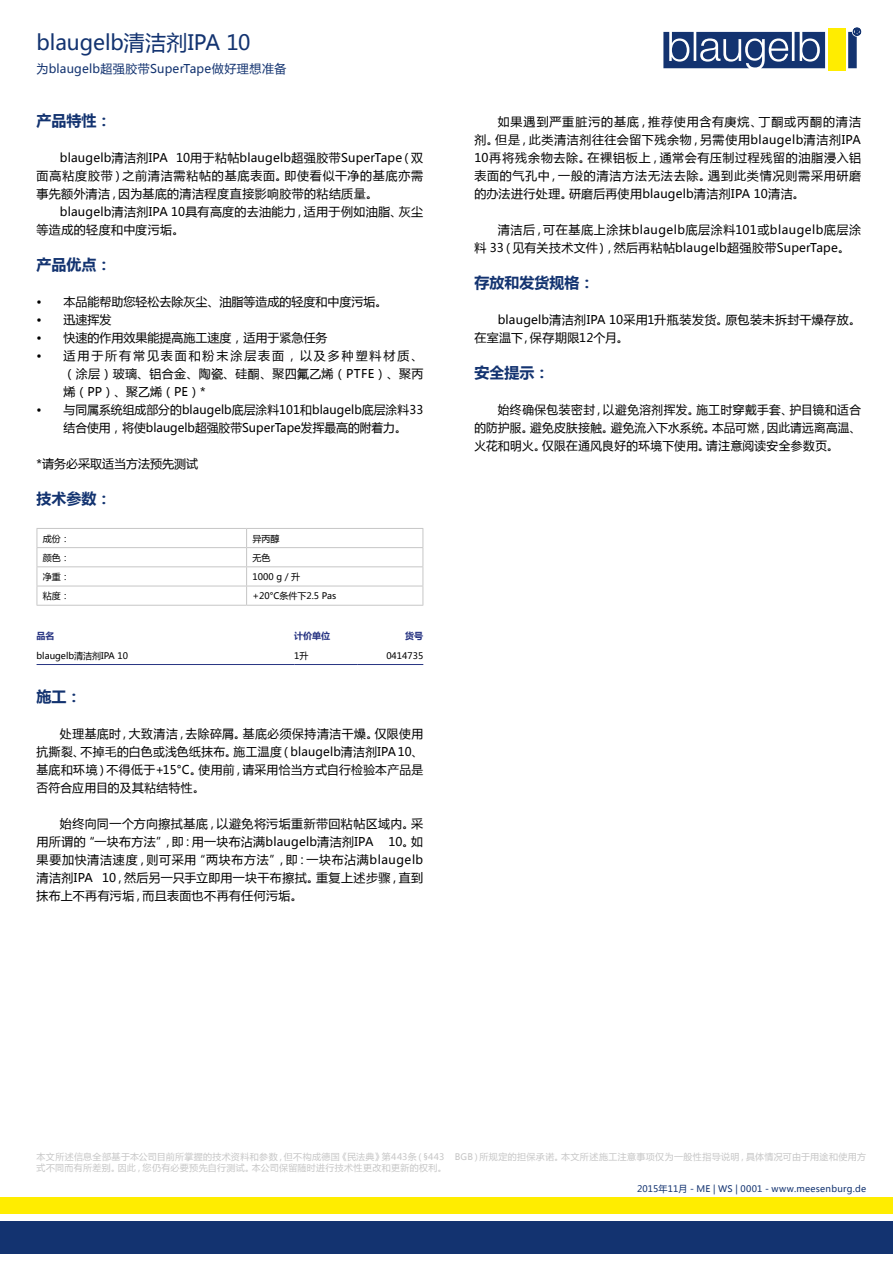
<style>
.page{position:relative;width:893px;height:1263px;background:#fff}
.page>*{position:absolute;margin:0;border:0;box-sizing:border-box;transform-origin:0 0}
.t1{font:21px "Microsoft Ya Hei";letter-spacing:-.005em;color:#133370}
.t2{font:700 15px "Microsoft Ya Hei";color:#133370}
.t3{font:12px/18px "Microsoft Ya Hei";letter-spacing:.025em;color:#000;text-align:justify}
.t4{font:12px/18px "Microsoft Ya Hei";letter-spacing:.005em;color:#000}
.t5{font:12px "Microsoft Ya Hei";color:#000}
.t6{font:12px "Microsoft Ya Hei";letter-spacing:.02em;color:#133370}
.t7{font:9px/10.8px "Microsoft Ya Hei";letter-spacing:.04em;color:#c6c6c6}
.t8{font:9px "Microsoft Ya Hei";color:#000}
.t9{font:9px "Microsoft Ya Hei";letter-spacing:.025em;color:#133370}
.t10{font:700 9px "Microsoft Ya Hei";color:#283583}
</style>
<div class="page">
<div style="left:0;top:1222px;width:893px;height:32px;background:#133370"></div>
<div style="left:0;top:1197px;width:893px;height:17px;background:#ffed00"></div>
<svg style="left:663px;top:28px;width:198px;height:40px"></svg>
<div style="left:828px;top:29px;width:17px;height:42px;background:#ffed00"></div>
<hr style="left:37px;top:528px;width:210px;height:1px;background:#c6c6c6">
<hr style="left:247px;top:528px;width:176px;height:1px;background:#c6c6c6">
<svg style="left:246px;top:529px;width:1px;height:76px"></svg>
<hr style="left:37px;top:547px;width:210px;height:1px;background:#c6c6c6">
<hr style="left:247px;top:547px;width:176px;height:1px;background:#c6c6c6">
<hr style="left:37px;top:566px;width:210px;height:1px;background:#c6c6c6">
<hr style="left:247px;top:566px;width:176px;height:1px;background:#c6c6c6">
<hr style="left:37px;top:586px;width:210px;height:1px;background:#c6c6c6">
<svg style="left:37px;top:529px;width:1px;height:76px"></svg>
<hr style="left:247px;top:586px;width:176px;height:1px;background:#c6c6c6">
<svg style="left:423px;top:529px;width:1px;height:76px"></svg>
<hr style="left:37px;top:605px;width:210px;height:1px;background:#c6c6c6">
<hr style="left:247px;top:605px;width:176px;height:1px;background:#c6c6c6">
<hr style="left:37px;top:664px;width:257px;height:1px;background:#283583">
<hr style="left:294px;top:664px;width:64px;height:1px;background:#283583">
<hr style="left:358px;top:664px;width:65px;height:1px;background:#283583">
<h1 class="t1" style="left:37px;top:28px;width:215px">blaugelb清洁剂IPA 10</h1>
<p class="t6" style="left:37px;top:61px;width:251px">为blaugelb超强胶带SuperTape做好理想准备</p>
<p class="t2" style="left:37px;top:110px;width:76px">产品特性：</p>
<p class="t3" style="left:37px;top:148px;width:388px;text-indent:23px">blaugelb清洁剂IPA 10用于粘帖blaugelb超强胶带SuperTape（双面高粘度胶带）之前清洁需粘帖的基底表面。即使看似干净的基底亦需事先额外清洁，因为基底的清洁程度直接影响胶带的粘结质量。</p>
<p class="t3" style="left:37px;top:202px;width:388px;text-indent:23px">blaugelb清洁剂IPA 10具有高度的去油能力，适用于例如油脂、灰尘等造成的轻度和中度污垢。</p>
<p class="t2" style="left:37px;top:254px;width:76px">产品优点：</p>
<p class="t5" style="left:37px;top:294px;width:352px">• 本品能帮助您轻松去除灰尘、油脂等造成的轻度和中度污垢。</p>
<p class="t3" style="left:37px;top:310px;width:76px">• 迅速挥发</p>
<p class="t5" style="left:37px;top:330px;width:292px">• 快速的作用效果能提高施工速度，适用于紧急任务</p>
<p class="t3" style="left:64px;top:346px;width:361px;text-indent:-27px">• 适用于所有常见表面和粉末涂层表面，以及多种塑料材质、（涂层）玻璃、铝合金、陶瓷、硅酮、聚四氟乙烯（PTFE）、聚丙烯（PP）、聚乙烯（PE）*</p>
<p class="t4" style="left:64px;top:400px;width:361px;text-indent:-27px">• 与同属系统组成部分的blaugelb底层涂料101和blaugelb底层涂料33结合使用，将使blaugelb超强胶带SuperTape发挥最高的附着力。</p>
<p class="t5" style="left:37px;top:456px;width:163px">*请务必采取适当方法预先测试</p>
<p class="t2" style="left:37px;top:488px;width:76px">技术参数：</p>
<p class="t8" style="left:43px;top:532px;width:28px">成份：</p>
<p class="t8" style="left:253px;top:532px;width:28px">异丙醇</p>
<p class="t8" style="left:43px;top:551px;width:28px">颜色：</p>
<p class="t8" style="left:253px;top:551px;width:19px">无色</p>
<p class="t8" style="left:43px;top:571px;width:28px">净重：</p>
<p class="t8" style="left:253px;top:571px;width:49px">1000 g / 升</p>
<p class="t8" style="left:43px;top:590px;width:28px">粘度：</p>
<p class="t8" style="left:253px;top:590px;width:85px">+20°C条件下2.5 Pas</p>
<p class="t10" style="left:37px;top:629px;width:19px">品名</p>
<p class="t10" style="left:294px;top:629px;width:37px">计价单位</p>
<p class="t10" style="left:405px;top:629px;width:19px">货号</p>
<p class="t8" style="left:37px;top:649px;width:93px">blaugelb清洁剂IPA 10</p>
<p class="t8" style="left:294px;top:649px;width:16px">1升</p>
<p class="t8" style="left:386px;top:649px;width:38px">0414735</p>
<p class="t2" style="left:37px;top:686px;width:46px">施工：</p>
<p class="t3" style="left:37px;top:724px;width:388px;text-indent:23px">处理基底时，大致清洁，去除碎屑。基底必须保持清洁干燥。仅限使用抗撕裂、不掉毛的白色或浅色纸抹布。施工温度（blaugelb清洁剂IPA 10、基底和环境）不得低于+15°C。使用前，请采用恰当方式自行检验本产品是否符合应用目的及其粘结特性。</p>
<p class="t3" style="left:37px;top:814px;width:388px;text-indent:23px">始终向同一个方向擦拭基底，以避免将污垢重新带回粘帖区域内。采用所谓的“一块布方法”，即：用一块布沾满blaugelb清洁剂IPA</p>
<p class="t3" style="left:37px;top:832px;width:388px;text-indent:352px">10。如果要加快清洁速度，则可采用“两块布方法”，即：一块布沾满blaugelb清洁剂IPA 10，然后另一只手立即用一块干布擦拭。重复上述步骤，直到抹布上不再有污垢，而且表面也不再有任何污垢。</p>
<p class="t3" style="left:474px;top:112px;width:388px;text-indent:23px">如果遇到严重脏污的基底，推荐使用含有庚烷、丁酮或丙酮的清洁剂。但是，此类清洁剂往往会留下残余物，另需使用blaugelb清洁剂IPA 10再将残余物去除。在裸铝板上，通常会有压制过程残留的油脂浸入铝表面的气孔中，一般的清洁方法无法去除。遇到此类情况则需采用研磨的办法进行处理。研磨后再使用blaugelb清洁剂IPA 10清洁。</p>
<p class="t3" style="left:474px;top:220px;width:388px;text-indent:23px">清洁后，可在基底上涂抹blaugelb底层涂料101或blaugelb底层涂料 33（见有关技术文件），然后再粘帖blaugelb超强胶带SuperTape。</p>
<p class="t2" style="left:474px;top:272px;width:121px">存放和发货规格：</p>
<p class="t3" style="left:474px;top:310px;width:388px;text-indent:23px">blaugelb清洁剂IPA 10采用1升瓶装发货。原包装未拆封干燥存放。在室温下，保存期限12个月。</p>
<p class="t2" style="left:474px;top:362px;width:76px">安全提示：</p>
<p class="t3" style="left:474px;top:400px;width:388px;text-indent:23px">始终确保包装密封，以避免溶剂挥发。施工时穿戴手套、护目镜和适合的防护服。避免皮肤接触。避免流入下水系统。本品可燃，因此请远离高温、火花和明火。仅限在通风良好的环境下使用。请注意阅读安全参数页。</p>
<p class="t7" style="left:37px;top:1151px;width:831px">本文所述信息全部基于本公司目前所掌握的技术资料和参数，但不构成德国《民法典》第443条（§443 BGB）所规定的担保承诺。本文所述施工注意事项仅为一般性指导说明，具体情况可由于用途和使用方式不同而有所差别。因此，您仍有必要预先自行测试。本公司保留随时进行技术性更改和更新的权利。</p>
<p class="t9" style="left:637px;top:1183px;width:231px">2015年11月 - ME | WS | 0001 - www.meesenburg.de</p>
</div>
